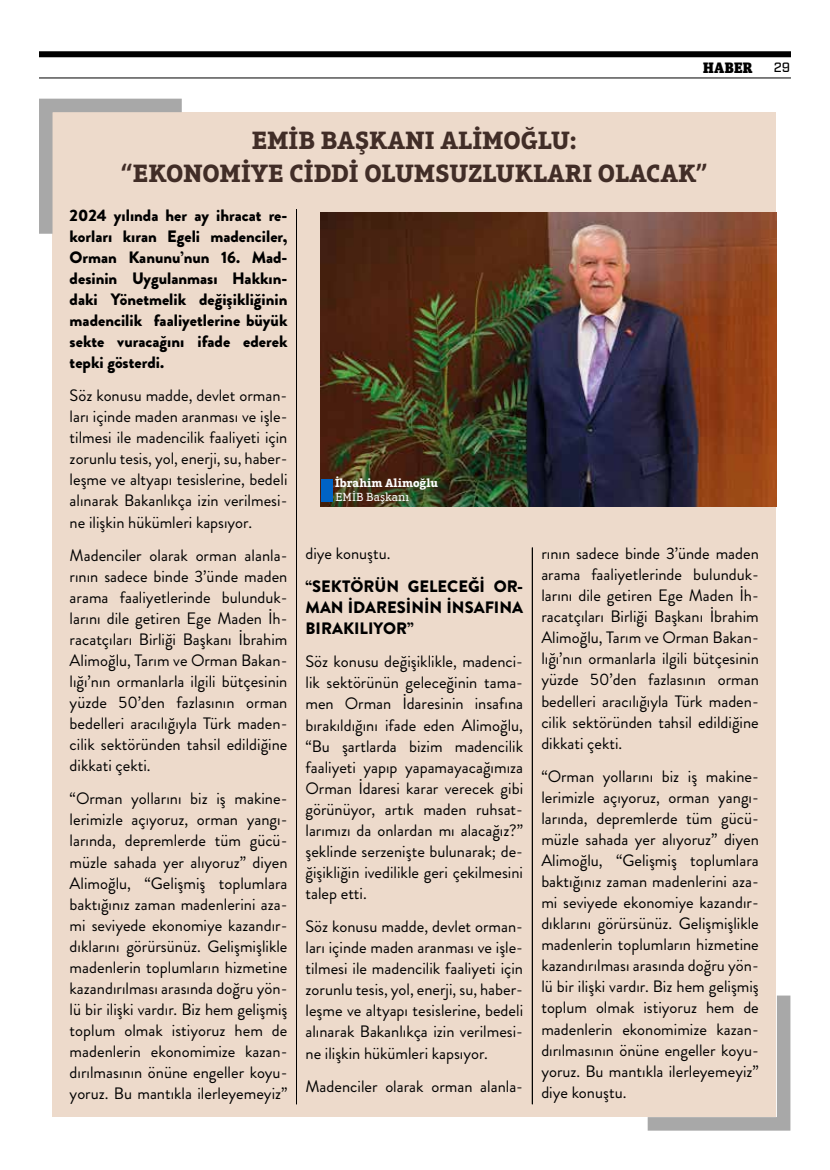
<style>
.page{position:relative;width:830px;height:1170px;background:#fff}
.page>*{position:absolute;margin:0;border:0;box-sizing:border-box;transform-origin:0 0}
.t1{font:700 25.5px/33.9px "Aptifer Slab LT Pro";color:#412d27;text-align:center}
.t2{font:16.5px/21px "Brandon Grotesque";color:#000;text-align:justify}
.t3{font:900 16.5px/21px "Brandon Grotesque";color:#000;text-align:justify}
.t4{font:900 15px "Unit Slab Pro";letter-spacing:.02em;color:#000}
.t5{font:500 13.5px "Industry";color:#000}
.t6{font:700 12px "Aptifer Slab LT Pro";color:#fff}
.t7{font:12px "Aptifer Slab LT Pro";color:#fff}
</style>
<div class="page">
<svg style="left:634px;top:981px;width:157px;height:150px;background:#b9b7b6"></svg>
<div style="left:53px;top:112px;width:722px;height:1004px;background:#eddacb"></div>
<hr style="left:296px;top:209px;width:1px;height:895px;background:#000">
<hr style="left:531px;top:547px;width:1px;height:557px;background:#000">
<svg style="left:39px;top:98px;width:143px;height:149px"></svg>
<img style="left:320px;top:213px;width:455px;height:294px">
<div style="left:320px;top:478px;width:12px;height:23px;background:#0063c5"></div>
<div style="left:39px;top:51px;width:751px;height:6px;background:#000"></div>
<hr style="left:39px;top:78px;width:751px;height:1px;background:#000">
<p class="t4" style="left:703px;top:57px;width:51px">HABER</p>
<p class="t5" style="left:773px;top:60px;width:18px">29</p>
<h1 class="t1" style="left:121px;top:123px;width:588px">EMİB BAŞKANI ALİMOĞLU:<br>“EKONOMİYE CİDDİ OLUMSUZLUKLARI OLACAK”</h1>
<p class="t3" style="left:70px;top:204px;width:219px">2024 yılında her ay ihracat re&shy;korları kıran Egeli madenciler, Orman Kanunu’nun 16. Mad&shy;desinin Uygulanması Hakkın&shy;daki Yönetmelik değişikliğinin madencilik faaliyetlerine büyük sekte vuracağını ifade ederek tepki gösterdi.</p>
<p class="t2" style="left:70px;top:385px;width:219px">Söz konusu madde, devlet orman&shy;ları içinde maden aranması ve işle&shy;tilmesi ile madencilik faaliyeti için zorunlu tesis, yol, enerji, su, haber&shy;leşme ve altyapı tesislerine, bedeli alınarak Bakanlıkça izin verilmesi&shy;ne ilişkin hükümleri kapsıyor.</p>
<p class="t2" style="left:70px;top:544px;width:219px">Madenciler olarak orman alanla&shy;rının sadece binde 3’ünde maden arama faaliyetlerinde bulunduk&shy;larını dile getiren Ege Maden İh&shy;racatçıları Birliği Başkanı İbrahim Alimoğlu, Tarım ve Orman Bakan&shy;lığı’nın ormanlarla ilgili bütçesinin yüzde 50’den fazlasının orman bedelleri aracılığıyla Türk maden&shy;cilik sektöründen tahsil edildiğine dikkati çekti.</p>
<p class="t2" style="left:70px;top:788px;width:219px">“Orman yollarını biz iş makine&shy;lerimizle açıyoruz, orman yangı&shy;larında, depremlerde tüm gücü&shy;müzle sahada yer alıyoruz” diyen Alimoğlu, “Gelişmiş toplumlara baktığınız zaman madenlerini aza&shy;mi seviyede ekonomiye kazandır&shy;dıklarını görürsünüz. Gelişmişlikle madenlerin toplumların hizmetine kazandırılması arasında doğru yön&shy;lü bir ilişki vardır. Biz hem gelişmiş toplum olmak istiyoruz hem de madenlerin ekonomimize kazan&shy;dırılmasının önüne engeller koyu&shy;yoruz. Bu mantıkla ilerleyemeyiz”</p>
<p class="t6" style="left:335px;top:475px;width:105px">İbrahim Alimoğlu</p>
<p class="t7" style="left:335px;top:490px;width:75px">EMİB Başkanı</p>
<p class="t2" style="left:541px;top:543px;width:219px">rının sadece binde 3’ünde maden arama faaliyetlerinde bulunduk&shy;larını dile getiren Ege Maden İh&shy;racatçıları Birliği Başkanı İbrahim Alimoğlu, Tarım ve Orman Bakan&shy;lığı’nın ormanlarla ilgili bütçesinin yüzde 50’den fazlasının orman bedelleri aracılığıyla Türk maden&shy;cilik sektöründen tahsil edildiğine dikkati çekti.</p>
<p class="t2" style="left:541px;top:765px;width:219px">“Orman yollarını biz iş makine&shy;lerimizle açıyoruz, orman yangı&shy;larında, depremlerde tüm gücü&shy;müzle sahada yer alıyoruz” diyen Alimoğlu, “Gelişmiş toplumlara baktığınız zaman madenlerini aza&shy;mi seviyede ekonomiye kazandır&shy;dıklarını görürsünüz. Gelişmişlikle madenlerin toplumların hizmetine kazandırılması arasında doğru yön&shy;lü bir ilişki vardır. Biz hem gelişmiş toplum olmak istiyoruz hem de madenlerin ekonomimize kazan&shy;dırılmasının önüne engeller koyu&shy;yoruz. Bu mantıkla ilerleyemeyiz” diye konuştu.</p>
<p class="t2" style="left:305px;top:543px;width:86px">diye konuştu.</p>
<p class="t3" style="left:305px;top:576px;width:219px">“SEKTÖRÜN GELECEĞİ OR-MAN İDARESİNİN İNSAFINA BIRAKILIYOR”</p>
<p class="t2" style="left:305px;top:651px;width:219px">Söz konusu değişiklikle, madenci&shy;lik sektörünün geleceğinin tama&shy;men Orman İdaresinin insafına bırakıldığını ifade eden Alimoğlu, “Bu şartlarda bizim madencilik faaliyeti yapıp yapamayacağımıza Orman İdaresi karar verecek gibi görünüyor, artık maden ruhsat&shy;larımızı da onlardan mı alacağız?” şeklinde serzenişte bulunarak; de&shy;ğişikliğin ivedilikle geri çekilmesini talep etti.</p>
<p class="t2" style="left:305px;top:916px;width:219px">Söz konusu madde, devlet orman&shy;ları içinde maden aranması ve işle&shy;tilmesi ile madencilik faaliyeti için zorunlu tesis, yol, enerji, su, haber&shy;leşme ve altyapı tesislerine, bedeli alınarak Bakanlıkça izin verilmesi&shy;ne ilişkin hükümleri kapsıyor.</p>
<p class="t2" style="left:305px;top:1075px;width:219px">Madenciler olarak orman alanla-</p>
</div>
